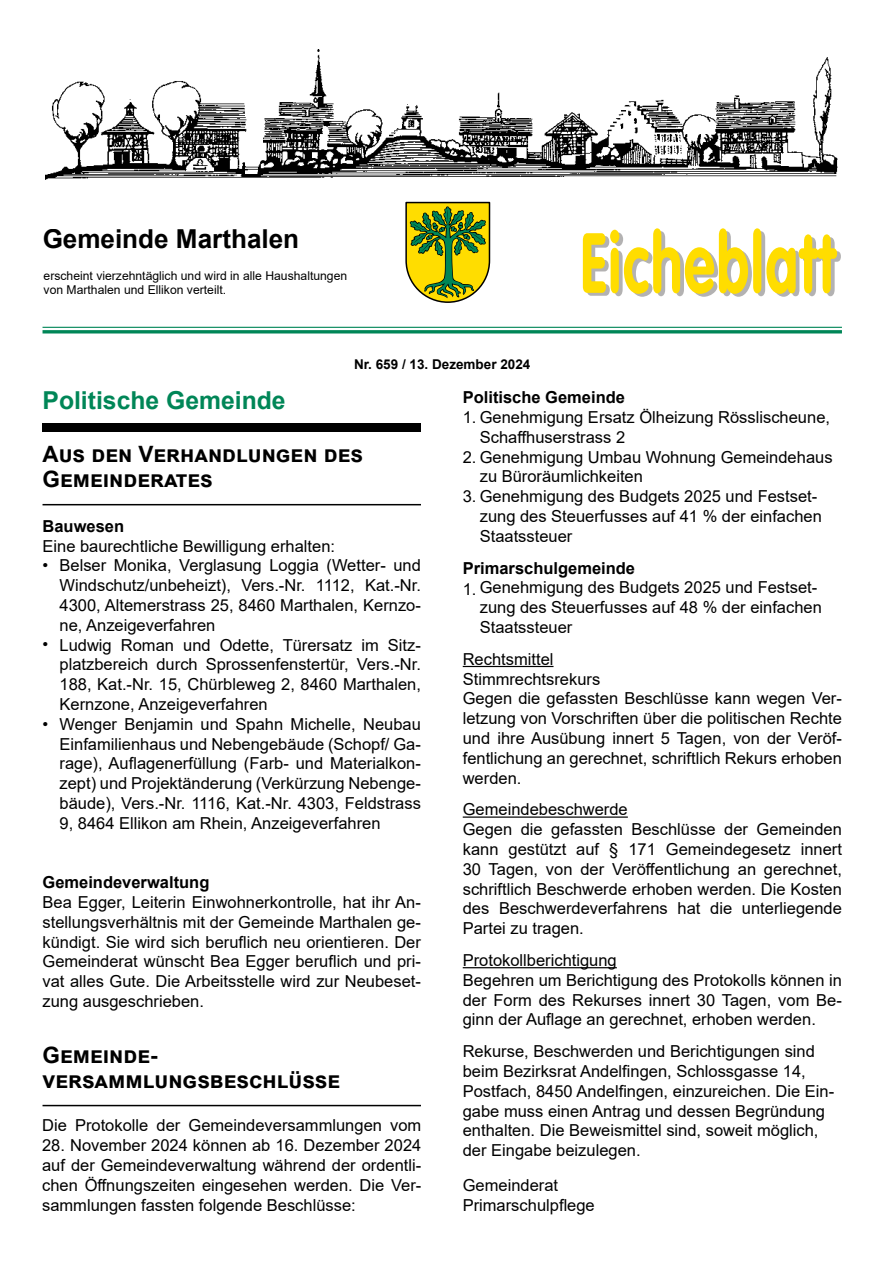
<style>
.page{position:relative;width:893px;height:1263px;background:#fff}
.page>*{position:absolute;margin:0;border:0;box-sizing:border-box;transform-origin:0 0}
.t1{font:700 26.1px "Arial";color:#000}
.t2{font:700 24.75px "Arial";color:#008657}
.t3{font:700 22.5px/25.5px "Arial";color:#000}
.t4{font:16.5px/19.8px "Arial";color:#000}
.t5{font:700 16.5px "Arial";color:#000}
.t6{font:700 13.5px "Arial";color:#000}
.t7{font:12.15px/14.5px "Arial";color:#000}
</style>
<div class="page">
<div style="left:43px;top:424px;width:378px;height:8px;background:#000"></div>
<hr style="left:43px;top:504px;width:378px;height:1px;background:#000">
<hr style="left:43px;top:1105px;width:378px;height:1px;background:#000">
<hr style="left:463px;top:666px;width:90px;height:1px;background:#000">
<hr style="left:463px;top:816px;width:165px;height:2px;background:#000">
<hr style="left:463px;top:967px;width:154px;height:1px;background:#000">
<img style="left:46px;top:49px;width:791px;height:131px">
<svg style="left:583px;top:228px;width:258px;height:69px"></svg>
<hr style="left:43px;top:327px;width:799px;height:1px;background:#008657">
<hr style="left:43px;top:330px;width:799px;height:3px;background:#008657">
<svg style="left:405px;top:201px;width:86px;height:102px;background:#a5ab2b"></svg>
<h1 class="t1" style="left:43px;top:220px;width:258px">Gemeinde Marthalen</h1>
<p class="t7" style="left:44px;top:268px;width:305px">erscheint vierzehntäglich und wird in alle Haushaltungen von Marthalen und Ellikon verteilt.</p>
<p class="t6" style="left:354px;top:355px;width:178px">Nr. 659 / 13. Dezember 2024</p>
<h2 class="t2" style="left:43px;top:383px;width:245px">Politische Gemeinde</h2>
<h3 class="t3" style="left:43px;top:441px;width:322px">Aus den Verhandlungen des<br>Gemeinderates</h3>
<p class="t5" style="left:43px;top:514px;width:83px">Bauwesen</p>
<p class="t4" style="left:60px;top:536px;width:363px;text-indent:-17px">Eine baurechtliche Bewilligung erhalten:<br>Belser Monika, Verglasung Loggia (Wetter- und Windschutz/unbeheizt), Vers.-Nr. 1112, Kat.-Nr.<br>4300, Altemerstrass 25, 8460 Marthalen, Kernzo&shy;ne, Anzeigeverfahren<br>Ludwig Roman und Odette, Türersatz im Sitz&shy;platzbereich durch Sprossenfenstertür, Vers.-Nr.<br>188, Kat.-Nr. 15, Chürbleweg 2, 8460 Marthalen, Kernzone, Anzeigeverfahren<br>Wenger Benjamin und Spahn Michelle, Neubau Einfamilienhaus und Nebengebäude (Schopf/ Ga&shy;rage), Auflagenerfüllung (Farb- und Materialkon&shy;zept) und Projektänderung (Verkürzung Nebenge&shy;bäude), Vers.-Nr. 1116, Kat.-Nr. 4303, Feldstrass 9, 8464 Ellikon am Rhein, Anzeigeverfahren</p>
<p class="t4" style="left:43px;top:555px;width:7px">•</p>
<p class="t4" style="left:43px;top:635px;width:7px">•</p>
<p class="t4" style="left:43px;top:714px;width:7px">•</p>
<p class="t5" style="left:43px;top:871px;width:168px">Gemeindeverwaltung</p>
<p class="t4" style="left:43px;top:892px;width:380px;text-align:justify">Bea Egger, Leiterin Einwohnerkontrolle, hat ihr An&shy;stellungsverhältnis mit der Gemeinde Marthalen ge&shy;kündigt. Sie wird sich beruflich neu orientieren. Der Gemeinderat wünscht Bea Egger beruflich und pri&shy;vat alles Gute. Die Arbeitsstelle wird zur Neubeset&shy;zung ausgeschrieben.</p>
<h3 class="t3" style="left:43px;top:1042px;width:299px">Gemeinde&shy;versammlungsbeschlüsse</h3>
<p class="t4" style="left:42px;top:1115px;width:381px">Die Protokolle der Gemeindeversammlungen vom</p>
<p class="t4" style="left:42px;top:1135px;width:381px;text-align:justify">28. November 2024 können ab 16. Dezember 2024 auf der Gemeindeverwaltung während der ordentli&shy;chen Öffnungszeiten eingesehen werden. Die Ver&shy;sammlungen fassten folgende Beschlüsse:</p>
<p class="t5" style="left:463px;top:386px;width:164px">Politische Gemeinde</p>
<p class="t4" style="left:480px;top:407px;width:352px;text-indent:-17px">1. Genehmigung Ersatz Ölheizung Rösslischeune,<br>Schaffhuserstrass 2</p>
<p class="t4" style="left:480px;top:447px;width:354px;text-indent:-17px">2. Genehmigung Umbau Wohnung Gemeindehaus zu Büroräumlichkeiten</p>
<p class="t4" style="left:480px;top:486px;width:344px;text-indent:-17px">3. Genehmigung des Budgets 2025 und Festset&shy;zung des Steuerfusses auf 41 % der einfachen<br>Staatssteuer</p>
<p class="t5" style="left:463px;top:556px;width:174px">Primarschulgemeinde</p>
<p class="t4" style="left:480px;top:577px;width:344px;text-indent:-17px">1. Genehmigung des Budgets 2025 und Festset&shy;zung des Steuerfusses auf 48 % der einfachen<br>Staatssteuer</p>
<p class="t4" style="left:463px;top:649px;width:381px">Rechtsmittel<br>Stimmrechtsrekurs<br>Gegen die gefassten Beschlüsse kann wegen Ver&shy;letzung von Vorschriften über die politischen Rechte und ihre Ausübung innert 5 Tagen, von der Veröf&shy;fentlichung an gerechnet, schriftlich Rekurs erhoben werden.</p>
<p class="t4" style="left:463px;top:799px;width:381px">Gemeindebeschwerde<br>Gegen die gefassten Beschlüsse der Gemeinden kann gestützt auf § 171 Gemeindegesetz innert 30 Tagen, von der Veröffentlichung an gerechnet, schriftlich Beschwerde erhoben werden. Die Kosten des Beschwerdeverfahrens hat die unterliegende Partei zu tragen.</p>
<p class="t4" style="left:463px;top:950px;width:381px">Protokollberichtigung<br>Begehren um Berichtigung des Protokolls können in der Form des Rekurses innert 30 Tagen, vom Be&shy;ginn der Auflage an gerechnet, erhoben werden.</p>
<p class="t4" style="left:463px;top:1041px;width:373px">Rekurse, Beschwerden und Berichtigungen sind beim Bezirksrat Andelfingen, Schlossgasse 14, Postfach, 8450 Andelfingen, einzureichen. Die Ein&shy;gabe muss einen Antrag und dessen Begründung enthalten. Die Beweismittel sind, soweit möglich, der Eingabe beizulegen.</p>
<p class="t4" style="left:463px;top:1175px;width:134px">Gemeinderat<br>Primarschulpflege</p>
</div>
